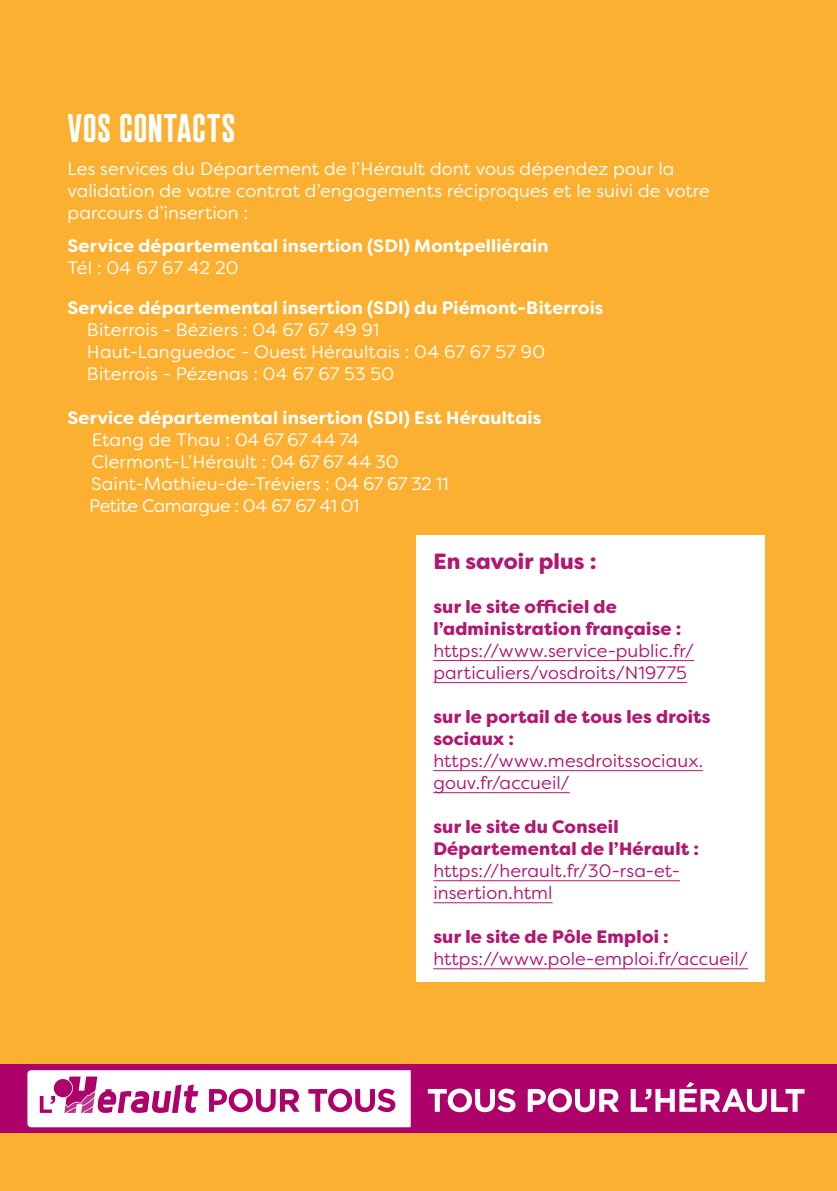
<style>
.page{position:relative;width:837px;height:1191px;background:#fff}
.page>*{position:absolute;margin:0;border:0;box-sizing:border-box;transform-origin:0 0}
.t1{font:700 40px "Plaak 42 Extracondensed";letter-spacing:.01em;color:#fff}
.t2{font:900 22px "Filson Soft";color:#b11871}
.t3{font:18px/22px "Filson Soft";letter-spacing:.005em;color:#fff}
.t4{font:18px/22px "Filson Soft";letter-spacing:.005em;color:#b11871}
.t5{font:700 18px "Filson Soft";letter-spacing:.01em;color:#fff}
.t6{font:900 18px/22px "Filson Soft";letter-spacing:.01em;color:#b11871}
</style>
<div class="page">
<div style="left:0;top:0;width:837px;height:1190px;background:#fbb031"></div>
<div style="left:416px;top:535px;width:349px;height:446px;background:#fff"></div>
<hr style="left:433px;top:660px;width:261px;height:1px;background:#b11871">
<hr style="left:433px;top:682px;width:254px;height:1px;background:#b11871">
<hr style="left:433px;top:770px;width:270px;height:1px;background:#b11871">
<hr style="left:433px;top:792px;width:137px;height:1px;background:#b11871">
<hr style="left:433px;top:880px;width:247px;height:1px;background:#b11871">
<hr style="left:433px;top:902px;width:119px;height:1px;background:#b11871">
<hr style="left:433px;top:968px;width:315px;height:1px;background:#b11871">
<div style="left:0;top:1064px;width:837px;height:68px;background:#ac0269"></div>
<svg style="left:428px;top:1082px;width:376px;height:29px"></svg>
<svg style="left:19px;top:1070px;width:400px;height:63px"></svg>
<h1 class="t1" style="left:68px;top:109px;width:169px">VOS CONTACTS</h1>
<p class="t3" style="left:68px;top:158px;width:644px">Les services du Département de l’Hérault dont vous dépendez pour la validation de votre contrat d’engagements réciproques et le suivi de votre parcours d’insertion :</p>
<p class="t5" style="left:68px;top:234px;width:482px">Service départemental insertion (SDI) Montpelliérain</p>
<p class="t3" style="left:68px;top:257px;width:173px">Tél : 04 67 67 42 20</p>
<p class="t5" style="left:68px;top:295px;width:537px">Service départemental insertion (SDI) du Piémont-Biterrois</p>
<p class="t3" style="left:87px;top:318px;width:459px">Biterrois - Béziers : 04 67 67 49 91<br>Haut-Languedoc - Ouest Héraultais : 04 67 67 57 90<br>Biterrois - Pézenas : 04 67 67 53 50</p>
<p class="t5" style="left:68px;top:405px;width:475px">Service départemental insertion (SDI) Est Héraultais</p>
<p class="t3" style="left:89px;top:428px;width:361px">Etang de Thau : 04 67 67 44 74<br>Clermont-L’Hérault : 04 67 67 44 30<br>Saint-Mathieu-de-Tréviers : 04 67 67 32 11<br>Petite Camargue : 04 67 67 41 01</p>
<p class="t2" style="left:433px;top:546px;width:165px">En savoir plus :</p>
<p class="t6" style="left:433px;top:595px;width:250px">sur le site officiel de l’administration française :</p>
<p class="t4" style="left:433px;top:639px;width:262px">https://www.service-public.fr/ particuliers/vosdroits/N19775</p>
<p class="t6" style="left:433px;top:705px;width:279px">sur le portail de tous les droits sociaux :</p>
<p class="t4" style="left:433px;top:749px;width:271px">https://www.mesdroitssociaux. gouv.fr/accueil/</p>
<p class="t6" style="left:433px;top:815px;width:267px">sur le site du Conseil<br>Départemental de l’Hérault :</p>
<p class="t4" style="left:433px;top:859px;width:248px">https://herault.fr/30-rsa-et&shy;insertion.html</p>
<p class="t6" style="left:433px;top:925px;width:237px">sur le site de Pôle Emploi :</p>
<p class="t4" style="left:433px;top:947px;width:316px">https://www.pole-emploi.fr/accueil/</p>
</div>
